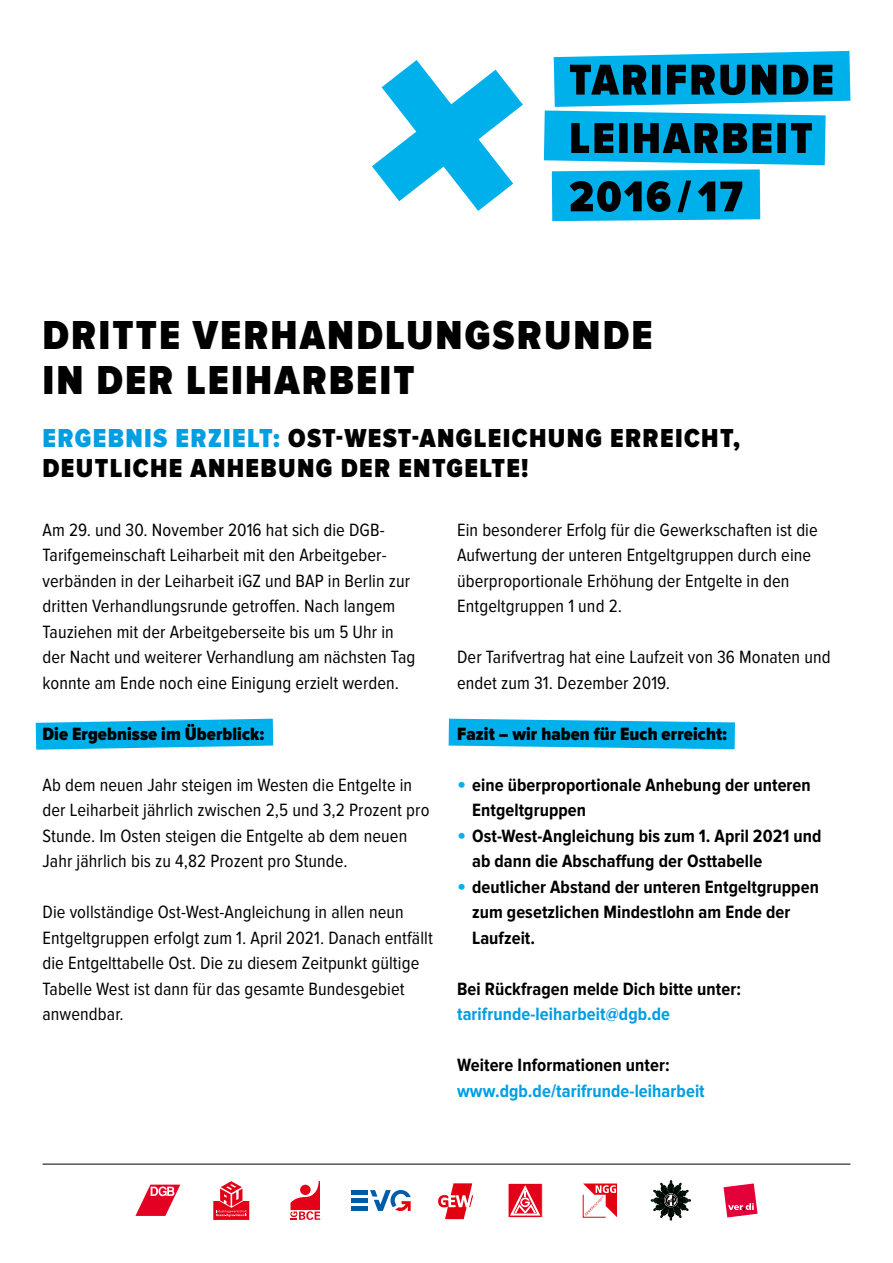
<style>
.page{position:relative;width:893px;height:1263px;background:#fff}
.page>*{position:absolute;margin:0;border:0;box-sizing:border-box;transform-origin:0 0}
.t1{font:900 42px/45px "Proxima Nova Cond";letter-spacing:.05em;color:#000}
.t2{font:900 27px/30px "Proxima Nova Cond";letter-spacing:.05em;color:#000}
.t3{font:18.45px/25.5px "Proxima Nova Cond";letter-spacing:.005em;color:#000}
.t4{font:700 18.45px/25.5px "Proxima Nova Cond";letter-spacing:.005em;color:#000}
.t5{font:700 18.45px "Proxima Nova Cond";letter-spacing:.005em;color:#009ee3}
.t6{font:900 18.45px "Proxima Nova Cond";letter-spacing:.005em;color:#000}
.s1{color:#009ee3}
.s2{font-size:25.5px;color:#00b0eb}
</style>
<div class="page">
<svg style="left:449px;top:719px;width:286px;height:30px"></svg>
<svg style="left:36px;top:719px;width:237px;height:31px"></svg>
<svg style="left:372px;top:60px;width:151px;height:151px"></svg>
<svg style="left:544px;top:51px;width:306px;height:170px"></svg>
<hr style="left:43px;top:1164px;width:807px;height:1px;background:#000">
<svg style="left:213px;top:1181px;width:36px;height:39px"></svg>
<svg style="left:290px;top:1181px;width:30px;height:39px"></svg>
<svg style="left:438px;top:1183px;width:35px;height:36px"></svg>
<hr style="left:351px;top:1190px;width:17px;height:4px;background:#005ca9">
<hr style="left:351px;top:1198px;width:17px;height:4px;background:#005ca9">
<hr style="left:351px;top:1207px;width:17px;height:4px;background:#005ca9">
<svg style="left:370px;top:1190px;width:41px;height:21px"></svg>
<div style="left:508px;top:1183px;width:35px;height:35px;border:1px solid #fff"></div>
<svg style="left:509px;top:1183px;width:33px;height:34px"></svg>
<svg style="left:583px;top:1183px;width:34px;height:34px"></svg>
<svg style="left:723px;top:1183px;width:34px;height:34px"></svg>
<svg style="left:651px;top:1180px;width:40px;height:40px"></svg>
<div style="left:664px;top:1194px;width:13px;height:13px;border:1px solid #000;border-radius:50%"></div>
<svg style="left:135px;top:1184px;width:45px;height:32px"></svg>
<h1 class="t1" style="left:43px;top:315px;width:585px">DRITTE VERHANDLUNGSRUNDE<br>IN DER LEIHARBEIT</h1>
<h2 class="t2" style="left:43px;top:424px;width:699px"><span class="s1">ERGEBNIS ERZIELT:</span> OST-WEST-ANGLEICHUNG ERREICHT,<br>DEUTLICHE ANHEBUNG DER ENTGELTE!</h2>
<p class="t3" style="left:43px;top:517px;width:374px">Am 29. und 30. November 2016 hat sich die DGB-Tarifgemeinschaft Leiharbeit mit den Arbeitgeber&shy;verbänden in der Leiharbeit iGZ und BAP in Berlin zur dritten Verhandlungsrunde getroffen. Nach langem Tauziehen mit der Arbeitgeberseite bis um 5 Uhr in der Nacht und weiterer Verhandlung am nächsten Tag konnte am Ende noch eine Einigung erzielt werden.</p>
<p class="t6" style="left:43px;top:725px;width:224px">DIE ERGEBNISSE IM ÜBERBLICK:</p>
<p class="t3" style="left:43px;top:772px;width:388px">Ab dem neuen Jahr steigen im Westen die Entgelte in der Leiharbeit jährlich zwischen 2,5 und 3,2 Prozent pro Stunde. Im Osten steigen die Entgelte ab dem neuen Jahr jährlich bis zu 4,82 Prozent pro Stunde.</p>
<p class="t3" style="left:43px;top:900px;width:392px">Die vollständige Ost-West-Angleichung in allen neun Entgeltgruppen erfolgt zum 1. April 2021. Danach entfällt die Entgelttabelle Ost. Die zu diesem Zeitpunkt gültige Tabelle West ist dann für das gesamte Bundesgebiet anwendbar.</p>
<p class="t3" style="left:457px;top:517px;width:362px">Ein besonderer Erfolg für die Gewerkschaften ist die Aufwertung der unteren Entgeltgruppen durch eine überproportionale Erhöhung der Entgelte in den Entgeltgruppen 1 und 2.</p>
<p class="t3" style="left:457px;top:645px;width:375px">Der Tarifvertrag hat eine Laufzeit von 36 Monaten und endet zum 31. Dezember 2019.</p>
<p class="t6" style="left:457px;top:725px;width:272px">FAZIT – WIR HABEN FÜR EUCH ERREICHT:</p>
<p class="t4" style="left:472px;top:772px;width:340px;text-indent:-15px"><span class="s2">•</span> eine überproportionale Anhebung der unteren<br>Entgeltgruppen</p>
<p class="t4" style="left:472px;top:823px;width:351px;text-indent:-15px"><span class="s2">•</span> Ost-West-Angleichung bis zum 1. April 2021 und ab dann die Abschaffung der Osttabelle</p>
<p class="t4" style="left:472px;top:874px;width:348px;text-indent:-15px"><span class="s2">•</span> deutlicher Abstand der unteren Entgeltgruppen zum gesetzlichen Mindestlohn am Ende der<br>Laufzeit.</p>
<p class="t4" style="left:457px;top:976px;width:285px">Bei Rückfragen melde Dich bitte unter:</p>
<p class="t5" style="left:457px;top:1005px;width:215px">tarifrunde-leiharbeit@dgb.de</p>
<p class="t4" style="left:457px;top:1053px;width:214px">Weitere Informationen unter:</p>
<p class="t5" style="left:457px;top:1082px;width:249px">www.dgb.de/tarifrunde-leiharbeit</p>
</div>
